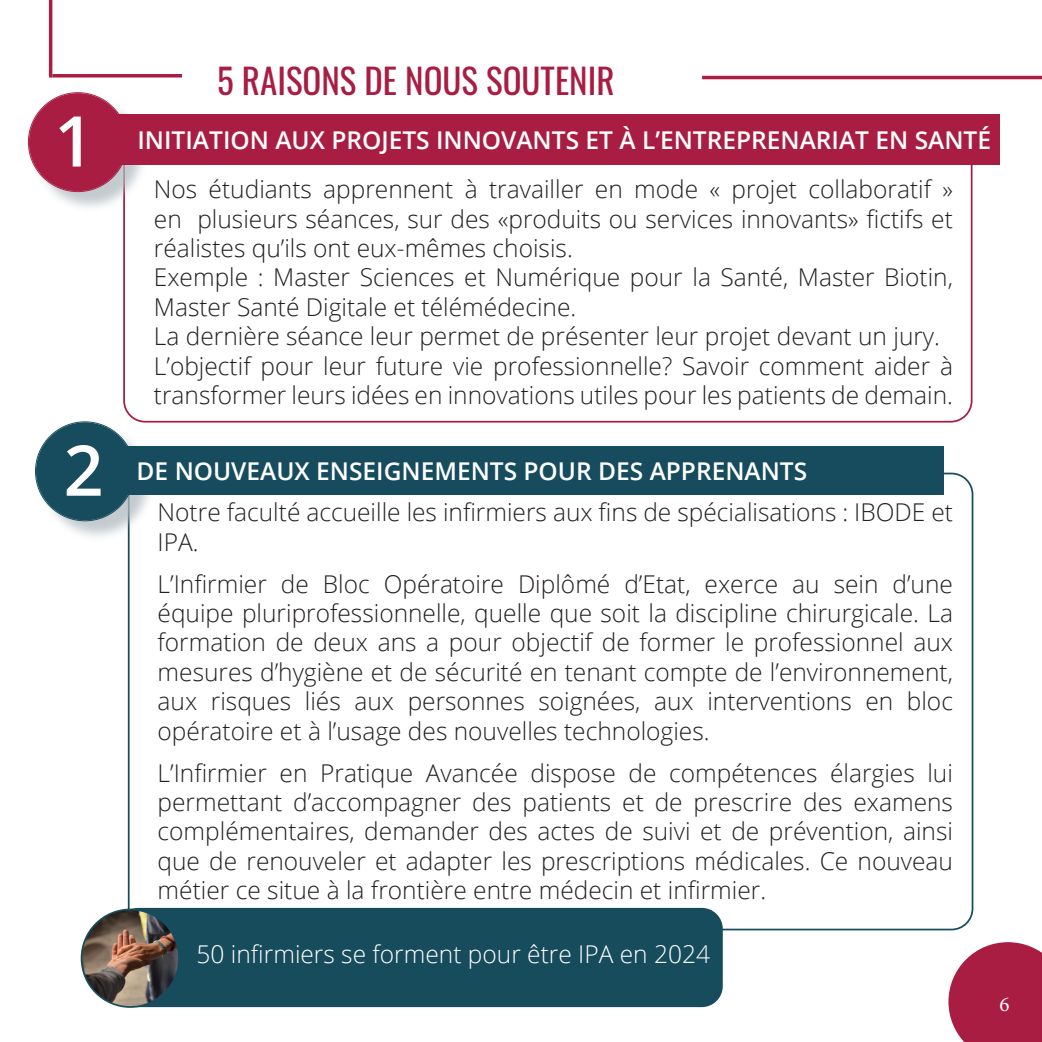
<style>
.page{position:relative;width:1042px;height:1042px;background:#fff}
.page>*{position:absolute;margin:0;border:0;box-sizing:border-box;transform-origin:0 0}
.Style_de_paragraphe_1{font:600 70px "Open Sans";color:#fff}
.Textes{font:35px "Oswald";color:#a91d42}
.Contenu_WoC{font:300 24.5px/29.4px "Open Sans";color:#231f20;text-align:justify}
.Style_de_paragraphe_1-2{font:600 24.5px "Open Sans";color:#fff}
.Contenu_WoC-2{font:300 24.5px "Open Sans";color:#fff}
.t1{font:21px "Minion Pro";color:#fff}
</style>
<div class="page">
<svg style="left:52px;top:74px;width:130px;height:4px"></svg>
<div style="left:32px;top:96px;width:117px;height:117px;background:#afbabf;opacity:.75"></div>
<div style="left:29px;top:93px;width:98px;height:98px;background:#a91d42;border-radius:50%"></div>
<div style="left:99px;top:115px;width:900px;height:50px;background:#a91d42"></div>
<hr style="left:49px;top:0;width:3px;height:78px;background:#a91d42">
<hr style="left:702px;top:76px;width:340px;height:3px;background:#a91d42">
<div style="left:39px;top:425px;width:117px;height:117px;background:#afbabf;opacity:.75"></div>
<div style="left:36px;top:422px;width:98px;height:98px;background:#164c5e;border-radius:50%"></div>
<div style="left:114px;top:446px;width:829px;height:48px;background:#164c5e"></div>
<div style="left:117px;top:908px;width:606px;height:99px;background:#174c5d;border-radius:21px"></div>
<img style="left:82px;top:909px;width:97px;height:98px;border-radius:49px">
<div style="left:81px;top:908px;width:99px;height:100px;border:2px solid #174c5d;border-radius:50%"></div>
<svg style="left:948px;top:942px;width:94px;height:100px;background:#b33959"></svg>
<p class="Textes" style="left:217px;top:49px;width:399px">5 RAISONS DE NOUS SOUTENIR</p>
<p class="Style_de_paragraphe_1" style="left:54px;top:93px;width:41px">1</p>
<p class="Style_de_paragraphe_1-2" style="left:137px;top:123px;width:855px">INITIATION AUX PROJETS INNOVANTS ET À L’ENTREPRENARIAT EN SANTÉ</p>
<p class="Style_de_paragraphe_1" style="left:64px;top:422px;width:41px">2</p>
<p class="Contenu_WoC" style="left:154px;top:174px;width:800px">Nos étudiants apprennent à travailler en mode « projet collaboratif » en plusieurs séances, sur des «produits ou services innovants» fictifs et réalistes qu’ils ont eux-mêmes choisis.</p>
<p class="Contenu_WoC" style="left:154px;top:262px;width:800px">Exemple : Master Sciences et Numérique pour la Santé, Master Biotin,<br>Master Santé Digitale et télémédecine.</p>
<p class="Contenu_WoC" style="left:154px;top:321px;width:787px">La dernière séance leur permet de présenter leur projet devant un jury.</p>
<p class="Contenu_WoC" style="left:154px;top:350px;width:800px">L’objectif pour leur future vie professionnelle? Savoir comment aider à transformer leurs idées en innovations utiles pour les patients de demain.</p>
<p class="Style_de_paragraphe_1-2" style="left:137px;top:454px;width:672px">DE NOUVEAUX ENSEIGNEMENTS POUR DES APPRENANTS</p>
<p class="Contenu_WoC" style="left:158px;top:497px;width:797px">Notre faculté accueille les infirmiers aux fins de spécialisations : IBODE et<br>IPA.</p>
<p class="Contenu_WoC" style="left:158px;top:568px;width:797px">L’Infirmier de Bloc Opératoire Diplômé d’Etat, exerce au sein d’une équipe pluriprofessionnelle, quelle que soit la discipline chirurgicale. La formation de deux ans a pour objectif de former le professionnel aux mesures d’hygiène et de sécurité en tenant compte de l’environnement, aux risques liés aux personnes soignées, aux interventions en bloc opératoire et à l’usage des nouvelles technologies.</p>
<p class="Contenu_WoC" style="left:158px;top:757px;width:797px">L’Infirmier en Pratique Avancée dispose de compétences élargies lui permettant d’accompagner des patients et de prescrire des examens complémentaires, demander des actes de suivi et de prévention, ainsi que de renouveler et adapter les prescriptions médicales. Ce nouveau métier ce situe à la frontière entre médecin et infirmier.</p>
<p class="Contenu_WoC-2" style="left:197px;top:937px;width:515px">50 infirmiers se forment pour être IPA en 2024</p>
<p class="t1" style="left:999px;top:990px;width:12px">6</p>
</div>
